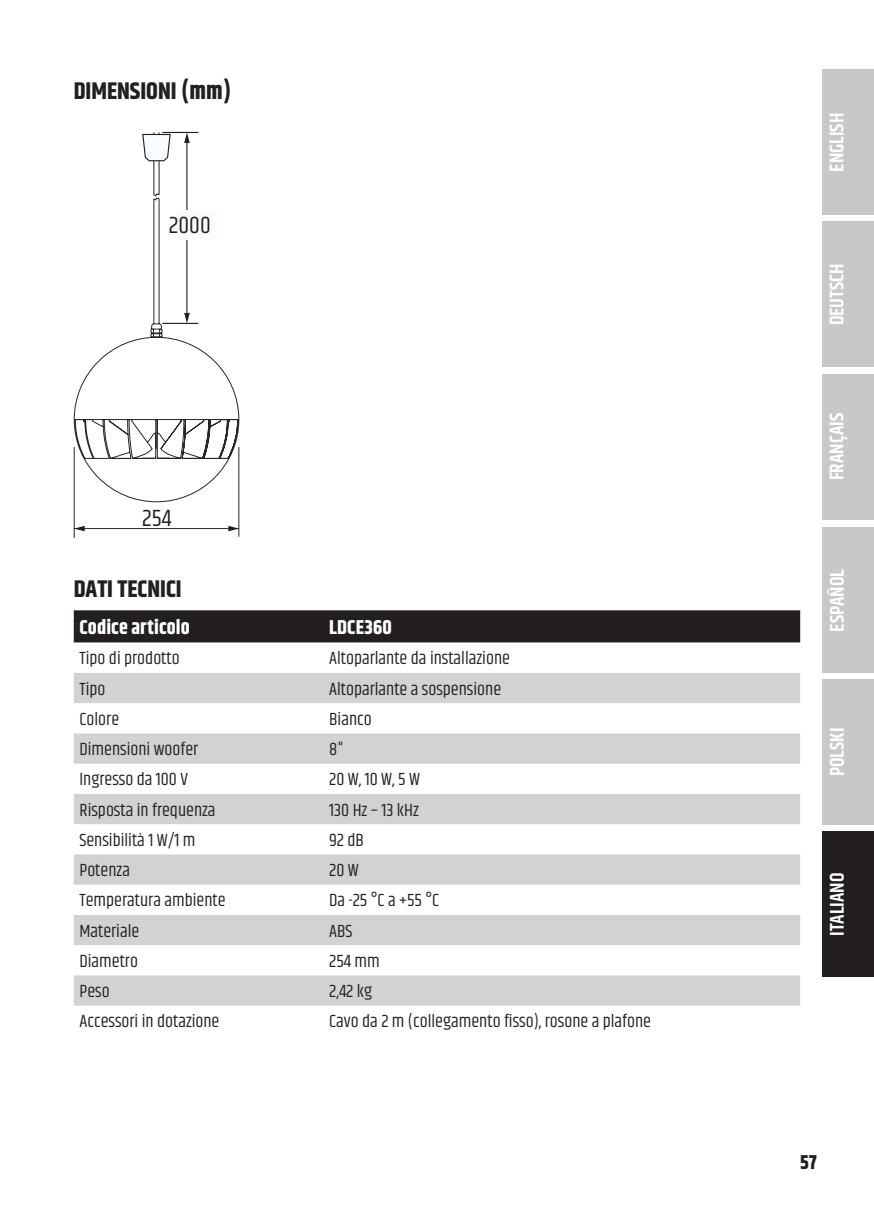
<style>
.page{position:relative;width:874px;height:1225px;background:#fff}
.page>*{position:absolute;margin:0;border:0;box-sizing:border-box;transform-origin:0 0}
.t1{font:700 24px "Khand";color:#231f20}
.t2{font:24px "Khand";color:#231f20}
.t3{font:600 20px "Khand";color:#fff}
.t4{font:700 20px "Khand";letter-spacing:.01em;color:#fff}
.t5{font:700 20px "Khand";color:#231f20}
.t6{font:18px "Khand";color:#231f20}
</style>
<div class="page">
<div style="left:821px;top:70px;width:52px;height:145px;background:#c7c8ca"></div>
<div style="left:821px;top:221px;width:52px;height:146px;background:#c7c8ca"></div>
<div style="left:821px;top:374px;width:52px;height:145px;background:#c7c8ca"></div>
<div style="left:821px;top:527px;width:52px;height:146px;background:#c7c8ca"></div>
<div style="left:821px;top:679px;width:52px;height:146px;background:#c7c8ca"></div>
<div style="left:821px;top:831px;width:52px;height:146px;background:#231f20"></div>
<svg style="left:73px;top:198px;width:166px;height:340px"></svg>
<svg style="left:74px;top:526px;width:11px;height:5px"></svg>
<svg style="left:228px;top:526px;width:11px;height:5px"></svg>
<hr style="left:162px;top:132px;width:36px;height:1px;background:#231f20">
<hr style="left:162px;top:323px;width:36px;height:1px;background:#231f20">
<hr style="left:186px;top:143px;width:1px;height:170px;background:#231f20">
<svg style="left:184px;top:313px;width:6px;height:10px"></svg>
<svg style="left:184px;top:133px;width:6px;height:10px"></svg>
<div style="left:177px;top:210px;width:39px;height:30px;background:#f9fcfe"></div>
<svg style="left:141px;top:132px;width:30px;height:69px"></svg>
<div style="left:74px;top:610px;width:725px;height:32px;background:#231f20"></div>
<svg style="left:74px;top:642px;width:725px;height:364px"></svg>
<svg style="left:74px;top:673px;width:725px;height:332px;fill:#d1d2d4"></svg>
<h1 class="t1" style="left:74px;top:74px;width:159px">DIMENSIONI (mm)</h1>
<h1 class="t2" style="left:169px;top:210px;width:43px">2000</h1>
<h1 class="t2" style="left:142px;top:503px;width:31px">254</h1>
<h1 class="t1" style="left:74px;top:571px;width:109px">DATI TECNICI</h1>
<p class="t4" style="left:79px;top:613px;width:112px">Codice articolo</p>
<p class="t4" style="left:329px;top:613px;width:64px">LDCE360</p>
<p class="t6" style="left:79px;top:647px;width:102px">Tipo di prodotto</p>
<p class="t6" style="left:329px;top:647px;width:182px">Altoparlante da installazione</p>
<p class="t6" style="left:79px;top:678px;width:28px">Tipo</p>
<p class="t6" style="left:329px;top:678px;width:173px">Altoparlante a sospensione</p>
<p class="t6" style="left:79px;top:708px;width:41px">Colore</p>
<p class="t6" style="left:329px;top:708px;width:44px">Bianco</p>
<p class="t6" style="left:79px;top:738px;width:120px">Dimensioni woofer</p>
<p class="t6" style="left:329px;top:738px;width:16px">8"</p>
<p class="t6" style="left:79px;top:768px;width:110px">Ingresso da 100 V</p>
<p class="t6" style="left:329px;top:768px;width:92px">20 W, 10 W, 5 W</p>
<p class="t6" style="left:79px;top:799px;width:137px">Risposta in frequenza</p>
<p class="t6" style="left:329px;top:799px;width:91px">130 Hz – 13 kHz</p>
<p class="t6" style="left:79px;top:829px;width:117px">Sensibilità 1 W/1 m</p>
<p class="t6" style="left:329px;top:829px;width:36px">92 dB</p>
<p class="t6" style="left:79px;top:859px;width:52px">Potenza</p>
<p class="t6" style="left:329px;top:859px;width:31px">20 W</p>
<p class="t6" style="left:79px;top:889px;width:147px">Temperatura ambiente</p>
<p class="t6" style="left:329px;top:889px;width:112px">Da -25 °C a +55 °C</p>
<p class="t6" style="left:79px;top:920px;width:61px">Materiale</p>
<p class="t6" style="left:329px;top:920px;width:25px">ABS</p>
<p class="t6" style="left:79px;top:950px;width:60px">Diametro</p>
<p class="t6" style="left:329px;top:950px;width:52px">254 mm</p>
<p class="t6" style="left:79px;top:980px;width:32px">Peso</p>
<p class="t6" style="left:329px;top:980px;width:45px">2,42 kg</p>
<p class="t6" style="left:79px;top:1010px;width:141px">Accessori in dotazione</p>
<p class="t6" style="left:329px;top:1010px;width:323px">Cavo da 2 m (collegamento fisso), rosone a plafone</p>
<p class="t3" style="left:823px;top:172px;width:60px;rotate:-90deg">ENGLISH</p>
<p class="t3" style="left:823px;top:325px;width:64px;rotate:-90deg">DEUTSCH</p>
<p class="t3" style="left:823px;top:480px;width:69px;rotate:-90deg">FRANÇAIS</p>
<p class="t3" style="left:823px;top:632px;width:64px;rotate:-90deg">ESPAÑOL</p>
<p class="t3" style="left:823px;top:776px;width:50px;rotate:-90deg">POLSKI</p>
<p class="t3" style="left:823px;top:936px;width:65px;rotate:-90deg">ITALIANO</p>
<p class="t5" style="left:799px;top:1148px;width:18px">57</p>
</div>
